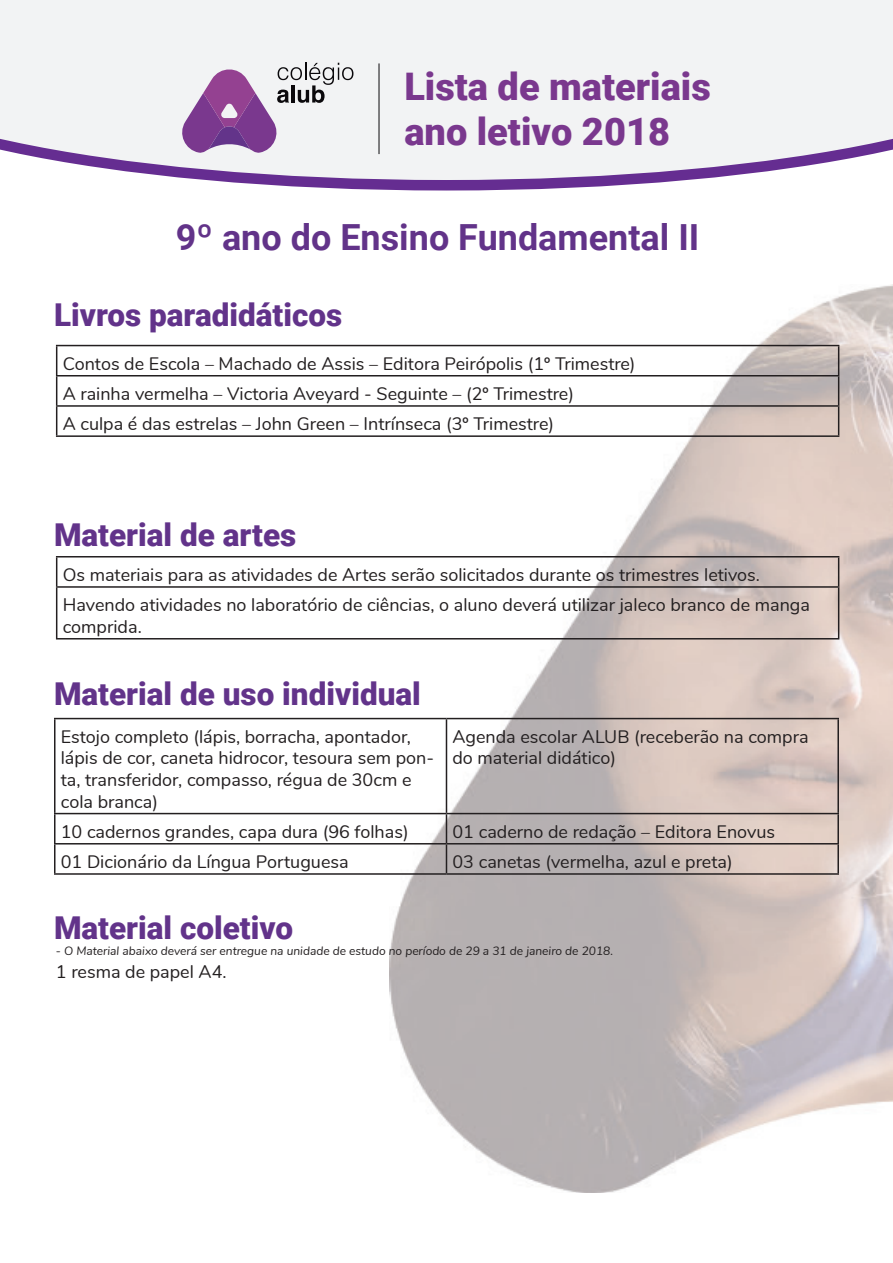
<style>
.page{position:relative;width:893px;height:1263px;background:#fff}
.page>*{position:absolute;margin:0;border:0;box-sizing:border-box;transform-origin:0 0}
.t1{font:900 37.95px/45.6px "Roboto";color:#7a388e}
.t2{font:700 36px "Roboto";color:#623389}
.t3{font:900 31.5px "Roboto";color:#62338a}
.t4{font:18px/21.6px "Nunito";color:#231f20}
.t5{font:italic 12px "Nunito";color:#231f20}
</style>
<div class="page">
<img style="left:390px;top:285px;width:503px;height:907px">
<svg style="left:0;top:0;width:893px;height:190px"></svg>
<svg style="left:177px;top:63px;width:176px;height:90px"></svg>
<hr style="left:379px;top:63px;width:1px;height:91px;background:#0b090c">
<hr style="left:54px;top:718px;width:392px;height:1px;background:#231f20">
<hr style="left:54px;top:719px;width:2px;height:94px;background:#231f20">
<hr style="left:446px;top:718px;width:393px;height:1px;background:#231f20">
<hr style="left:446px;top:719px;width:1px;height:94px;background:#231f20">
<hr style="left:837px;top:719px;width:2px;height:94px;background:#231f20">
<hr style="left:54px;top:813px;width:392px;height:1px;background:#231f20">
<hr style="left:54px;top:814px;width:2px;height:29px;background:#231f20">
<hr style="left:446px;top:813px;width:393px;height:1px;background:#231f20">
<hr style="left:837px;top:814px;width:2px;height:29px;background:#231f20">
<hr style="left:54px;top:843px;width:392px;height:1px;background:#231f20">
<hr style="left:54px;top:844px;width:2px;height:29px;background:#231f20">
<hr style="left:446px;top:843px;width:393px;height:1px;background:#231f20">
<svg style="left:446px;top:814px;width:1px;height:59px"></svg>
<hr style="left:837px;top:844px;width:2px;height:29px;background:#231f20">
<hr style="left:54px;top:873px;width:392px;height:2px;background:#231f20">
<hr style="left:446px;top:873px;width:393px;height:2px;background:#231f20">
<hr style="left:56px;top:345px;width:783px;height:1px;background:#231f20">
<hr style="left:56px;top:375px;width:783px;height:1px;background:#231f20">
<hr style="left:56px;top:405px;width:783px;height:2px;background:#231f20">
<svg style="left:56px;top:346px;width:1px;height:89px"></svg>
<svg style="left:838px;top:346px;width:1px;height:89px"></svg>
<hr style="left:56px;top:435px;width:783px;height:2px;background:#231f20">
<hr style="left:56px;top:556px;width:783px;height:1px;background:#231f20">
<svg style="left:56px;top:557px;width:1px;height:29px"></svg>
<svg style="left:838px;top:557px;width:1px;height:29px"></svg>
<hr style="left:56px;top:586px;width:783px;height:2px;background:#231f20">
<hr style="left:56px;top:588px;width:1px;height:50px;background:#231f20">
<hr style="left:838px;top:588px;width:1px;height:50px;background:#231f20">
<hr style="left:56px;top:638px;width:783px;height:1px;background:#231f20">
<h1 class="t1" style="left:404px;top:62px;width:308px">Lista de materiais ano letivo 2018</h1>
<p class="t2" style="left:176px;top:211px;width:525px">9º ano do Ensino Fundamental II</p>
<p class="t3" style="left:54px;top:293px;width:290px">Livros paradidáticos</p>
<p class="t4" style="left:63px;top:352px;width:574px">Contos de Escola – Machado de Assis – Editora Peirópolis (1º Trimestre)</p>
<p class="t4" style="left:63px;top:382px;width:513px">A rainha vermelha – Victoria Aveyard - Seguinte – (2º Trimestre)</p>
<p class="t4" style="left:63px;top:412px;width:493px">A culpa é das estrelas – John Green – Intrínseca (3º Trimestre)</p>
<p class="t3" style="left:54px;top:512px;width:244px">Material de artes</p>
<p class="t4" style="left:63px;top:563px;width:699px">Os materiais para as atividades de Artes serão solicitados durante os trimestres letivos.</p>
<p class="t4" style="left:63px;top:593px;width:749px">Havendo atividades no laboratório de ciências, o aluno deverá utilizar jaleco branco de manga comprida.</p>
<p class="t3" style="left:54px;top:672px;width:368px">Material de uso individual</p>
<p class="t4" style="left:61px;top:725px;width:375px">Estojo completo (lápis, borracha, apontador, lápis de cor, caneta hidrocor, tesoura sem pon&shy;ta, transferidor, compasso, régua de 30cm e cola branca)</p>
<p class="t4" style="left:452px;top:725px;width:358px">Agenda escolar ALUB (receberão na compra do material didático)</p>
<p class="t4" style="left:61px;top:820px;width:349px">10 cadernos grandes, capa dura (96 folhas)</p>
<p class="t4" style="left:452px;top:820px;width:324px">01 caderno de redação – Editora Enovus</p>
<p class="t4" style="left:61px;top:850px;width:289px">01 Dicionário da Língua Portuguesa</p>
<p class="t4" style="left:452px;top:850px;width:282px">03 canetas (vermelha, azul e preta)</p>
<p class="t3" style="left:54px;top:906px;width:241px">Material coletivo</p>
<p class="t4" style="left:56px;top:960px;width:172px">1 resma de papel A4.</p>
<p class="t5" style="left:56px;top:942px;width:559px">- O Material abaixo deverá ser entregue na unidade de estudo no período de 29 a 31 de janeiro de 2018.</p>
</div>
